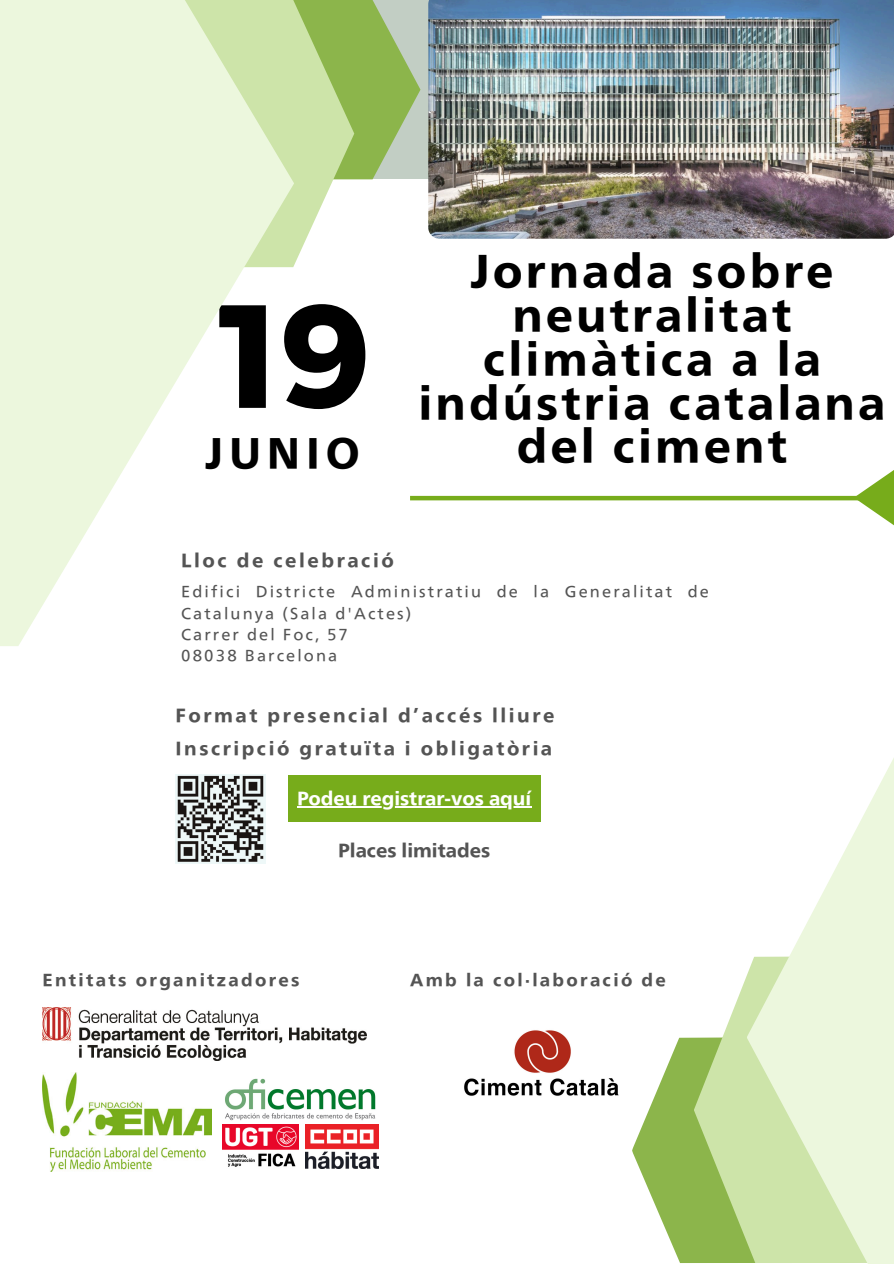
<style>
.page{position:relative;width:894px;height:1264px;background:#fff}
.page>*{position:absolute;margin:0;border:0;box-sizing:border-box;transform-origin:0 0}
.t1{font:146.25px "Kief Montaser Bold";color:#000}
.t2{font:800 43.5px/44px "Tazugane Gothic Std N";letter-spacing:.07em;color:#000;text-align:center}
.t3{font:800 40.5px "Tazugane Gothic Std N";letter-spacing:.14em;color:#000}
.t4{font:800 18px "Tazugane Gothic Std N";letter-spacing:.14em;color:#545454}
.t5{font:800 18px "Tazugane Gothic Std N";color:#fff}
.t6{font:800 18px "Tazugane Gothic Std N";color:#545454}
.t7{font:800 16.5px "Tazugane Gothic Std N";letter-spacing:.14em;color:#545454}
.t8{font:15px/21px "Tazugane Gothic Std N";letter-spacing:.14em;color:#545454}
</style>
<div class="page">
<img style="left:428px;top:0;width:465px;height:239px">
<svg style="left:354px;top:0;width:66px;height:179px;fill:#8cb54b"></svg>
<svg style="left:294px;top:0;width:60px;height:265px;fill:#cde4a9"></svg>
<svg style="left:0;top:0;width:294px;height:646px;fill:#ecf7dd"></svg>
<svg style="left:632px;top:1037px;width:61px;height:226px;fill:#8cb54b"></svg>
<svg style="left:693px;top:978px;width:53px;height:285px"></svg>
<svg style="left:746px;top:760px;width:147px;height:503px;fill:#ecf7dd"></svg>
<hr style="left:410px;top:496px;width:483px;height:4px;background:#77ac1b">
<svg style="left:853px;top:470px;width:40px;height:55px"></svg>
<img style="left:225px;top:1078px;width:151px;height:43px">
<img style="left:42px;top:1072px;width:169px;height:99px">
<img style="left:222px;top:1124px;width:76px;height:43px">
<img style="left:305px;top:1124px;width:73px;height:44px">
<img style="left:464px;top:1030px;width:155px;height:66px">
<img style="left:42px;top:1007px;width:324px;height:53px">
<div style="left:288px;top:774px;width:252px;height:47px;background:#77ac1b"></div>
<hr style="left:297px;top:806px;width:234px;height:1px;background:#fff">
<img style="left:175px;top:774px;width:90px;height:89px">
<p class="t1" style="left:221px;top:266px;width:153px">19</p>
<h1 class="t3" style="left:205px;top:432px;width:156px">JUNIO</h1>
<h2 class="t2" style="left:418px;top:248px;width:468px">Jornada sobre neutralitat climàtica a la indústria catalana del ciment</h2>
<p class="t4" style="left:181px;top:551px;width:214px">Lloc de celebració</p>
<h3 class="t8" style="left:181px;top:581px;width:529px">Edifici Districte Administratiu de la Generalitat de<br>Catalunya (Sala d'Actes)</h3>
<p class="t8" style="left:181px;top:623px;width:168px">Carrer del Foc, 57</p>
<p class="t8" style="left:181px;top:644px;width:158px">08038 Barcelona</p>
<p class="t4" style="left:175px;top:706px;width:380px">Format presencial d’accés lliure</p>
<p class="t4" style="left:175px;top:739px;width:378px">Inscripció gratuïta i obligatòria</p>
<p class="t5" style="left:297px;top:789px;width:235px">Podeu registrar-vos aquí</p>
<p class="t6" style="left:338px;top:840px;width:153px">Places limitades</p>
<h3 class="t7" style="left:43px;top:971px;width:258px">Entitats organitzadores</h3>
<h3 class="t7" style="left:410px;top:971px;width:257px">Amb la col·laboració de</h3>
</div>
